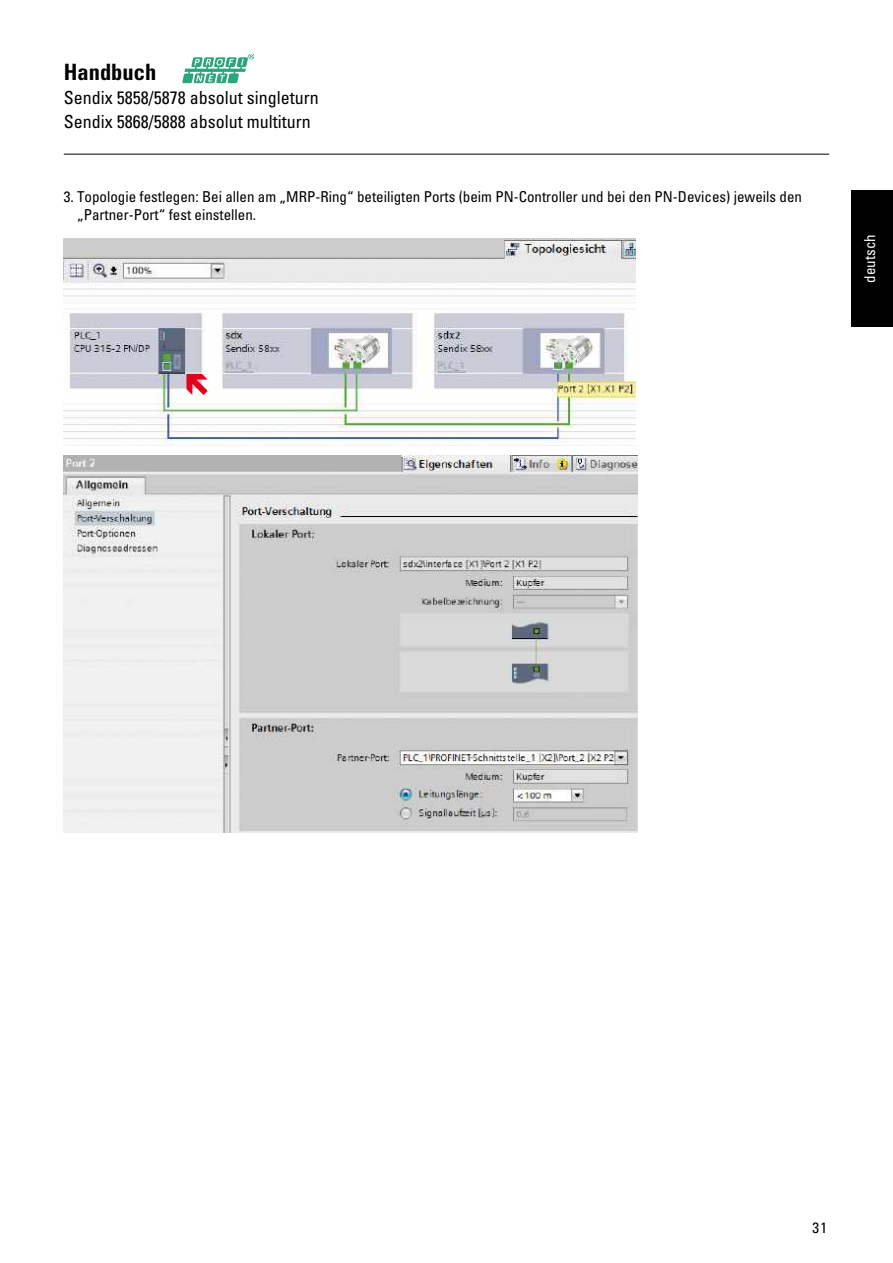
<style>
.page{position:relative;width:893px;height:1263px;background:#fff}
.page>*{position:absolute;margin:0;border:0;box-sizing:border-box;transform-origin:0 0}
.t1{font:700 condensed 22.5px "Univers LT Std";color:#000}
.t2{font:condensed 18px/24px "Univers LT Std";color:#000}
.t3{font:condensed 15px/18px "Univers LT Std";color:#000}
.t4{font:condensed 15px "Univers LT Std";color:#fff}
</style>
<div class="page">
<hr style="left:64px;top:154px;width:765px;height:1px;background:#000">
<svg style="left:182px;top:54px;width:71px;height:29px"></svg>
<div style="left:851px;top:190px;width:42px;height:137px;background:#000"></div>
<img style="left:64px;top:238px;width:572px;height:206px">
<img style="left:64px;top:456px;width:573px;height:376px">
<svg style="left:187px;top:373px;width:21px;height:21px"></svg>
<h1 class="t1" style="left:64px;top:58px;width:94px">Handbuch</h1>
<p class="t2" style="left:64px;top:85px;width:256px">Sendix 5858/5878 absolut singleturn<br>Sendix 5868/5888 absolut multiturn</p>
<p class="t3" style="left:77px;top:188px;width:726px;text-indent:-13px">3. Topologie festlegen: Bei allen am „MRP-Ring“ beteiligten Ports (beim PN-Controller und bei den PN-Devices) jeweils den „Partner-Port“ fest einstellen.</p>
<p class="t4" style="left:860px;top:282px;width:50px;rotate:-90deg">deutsch</p>
<p class="t3" style="left:812px;top:1218px;width:16px">31</p>
</div>
